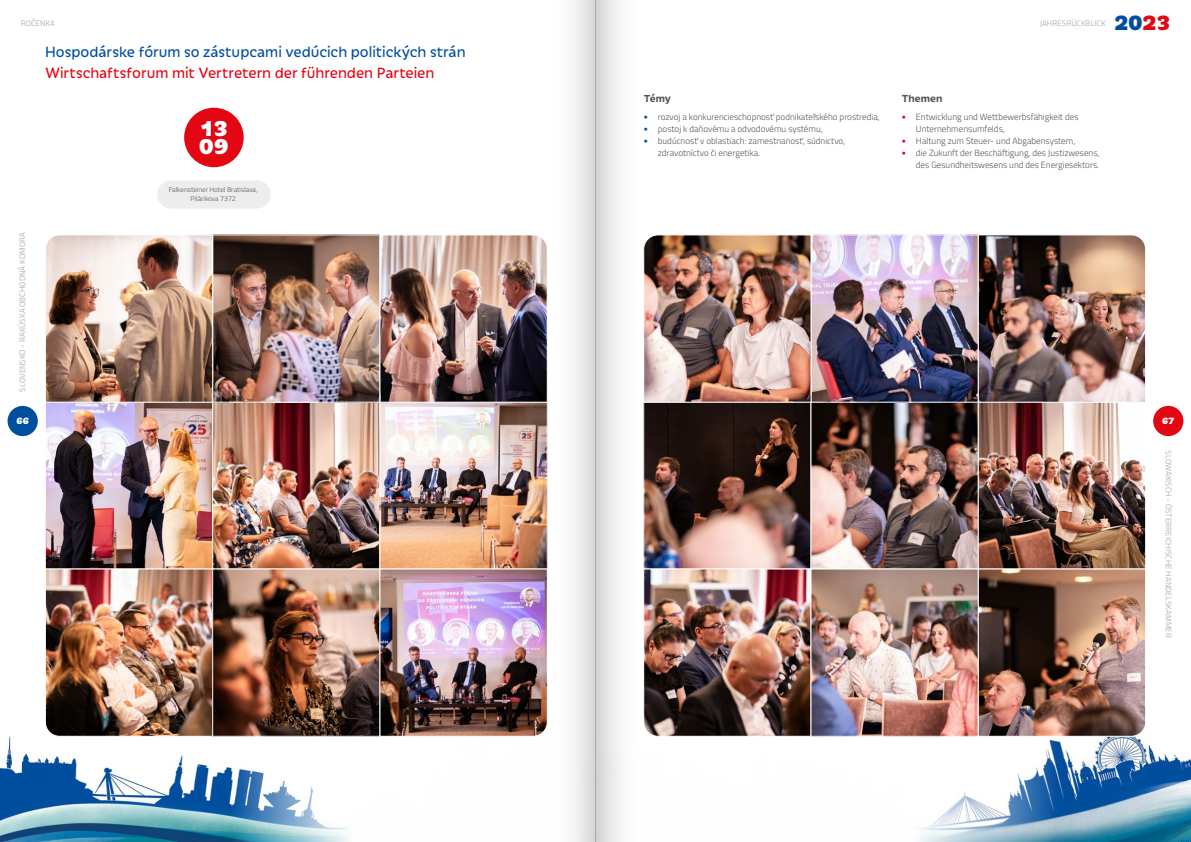
<style>
.page{position:relative;width:1191px;height:842px;background:#fff}
.page>*{position:absolute;margin:0;border:0;box-sizing:border-box;transform-origin:0 0}
.t1{font:800 26px "Iskra";color:#fff}
.t2{font:800 25px "Iskra";color:#004f9f}
.t3{font:16px "Iskra";color:#004f9f}
.t4{font:16px "Iskra";color:#e30613}
.t5{font:700 11px "Iskra";letter-spacing:.005em;color:#575756}
.t6{font:800 11px "Iskra";color:#fff}
.t7{font:300 9px/12px "Titillium Web";color:#575756}
.t8{font:8px "Titillium Web";letter-spacing:.01em;color:#b3b2b2}
.t9{font:300 7px/9px "Titillium Web";color:#575756;text-align:center}
.s1{color:#e30613}
.s2{font-family:"Iskra";color:#004f9f}
.s3{font-family:"Iskra";color:#e30613}
</style>
<div class="page">
<div style="left:8px;top:406px;width:30px;height:30px;background:#004f9f;border-radius:50%"></div>
<div style="left:1153px;top:406px;width:30px;height:30px;background:#e30613;border-radius:50%"></div>
<img style="left:0;top:736px;width:379px;height:106px">
<img style="left:811px;top:736px;width:380px;height:106px">
<div style="left:184px;top:108px;width:60px;height:59px;background:#e30613;border-radius:50%"></div>
<div style="left:157px;top:180px;width:114px;height:29px;background:#ededed;border-radius:14px"></div>
<img style="left:645px;top:403px;width:164px;height:164px">
<div style="left:643px;top:401px;width:168px;height:168px;border:1px solid #fff"></div>
<img style="left:47px;top:403px;width:164px;height:164px">
<div style="left:45px;top:401px;width:168px;height:168px;border:1px solid #fff"></div>
<img style="left:45px;top:568px;width:168px;height:169px">
<img style="left:643px;top:568px;width:167px;height:169px">
<img style="left:214px;top:403px;width:164px;height:164px">
<div style="left:212px;top:401px;width:168px;height:168px;border:1px solid #fff"></div>
<img style="left:812px;top:403px;width:164px;height:164px">
<div style="left:810px;top:401px;width:168px;height:168px;border:1px solid #fff"></div>
<img style="left:812px;top:237px;width:164px;height:163px">
<div style="left:810px;top:235px;width:168px;height:167px;border:1px solid #fff"></div>
<img style="left:214px;top:237px;width:164px;height:163px">
<img style="left:643px;top:235px;width:168px;height:168px">
<img style="left:45px;top:234px;width:168px;height:169px">
<img style="left:214px;top:571px;width:164px;height:163px">
<div style="left:212px;top:569px;width:168px;height:167px;border:1px solid #fff"></div>
<img style="left:812px;top:571px;width:164px;height:163px">
<img style="left:382px;top:403px;width:163px;height:164px">
<div style="left:380px;top:401px;width:167px;height:168px;border:1px solid #fff"></div>
<img style="left:980px;top:403px;width:163px;height:164px">
<div style="left:978px;top:401px;width:167px;height:168px;border:1px solid #fff"></div>
<img style="left:379px;top:234px;width:169px;height:169px">
<img style="left:977px;top:234px;width:169px;height:169px">
<img style="left:379px;top:568px;width:169px;height:169px">
<img style="left:977px;top:568px;width:169px;height:169px">
<div style="left:548px;top:0;width:47px;height:842px;background:linear-gradient(to right,#fff,#dedee0)"></div>
<div style="left:595px;top:0;width:48px;height:842px;background:linear-gradient(to right,#d9d9d9,#fff)"></div>
<p class="t8" style="left:21px;top:17px;width:36px">ROČENKA</p>
<p class="t8" style="left:1039px;top:17px;width:67px">JAHRESRÜCKBLICK</p>
<h2 class="t2" style="left:1114px;top:3px;width:57px">20<span class="s1">23</span></h2>
<p class="t8" style="left:17px;top:392px;width:161px;rotate:-90deg">SLOVENSKO - RAKÚSKA OBCHODNÁ KOMORA</p>
<h3 class="t3" style="left:45px;top:41px;width:422px">Hospodárske fórum so zástupcami vedúcich politických strán</h3>
<h3 class="t4" style="left:45px;top:62px;width:391px">Wirtschaftsforum mit Vertretern der führenden Parteien</h3>
<h1 class="t1" style="left:200px;top:108px;width:29px">13</h1>
<h1 class="t1" style="left:199px;top:126px;width:31px">09</h1>
<p class="t9" style="left:169px;top:185px;width:90px">Falkensteiner Hotel Bratislava,<br>Pilárikova 7372</p>
<p class="t5" style="left:643px;top:90px;width:29px">Témy</p>
<p class="t7" style="left:643px;top:110px;width:238px"><span class="s2">•</span> rozvoj a konkurencieschopnosť podnikateľského prostredia,</p>
<p class="t7" style="left:643px;top:122px;width:180px"><span class="s2">•</span> postoj k daňovému a odvodovému systému,</p>
<p class="t7" style="left:658px;top:134px;width:189px;text-indent:-14px"><span class="s2">•</span> budúcnosť v oblastiach: zamestnanosť, súdnictvo, zdravotníctvo či energetika.</p>
<p class="t5" style="left:901px;top:90px;width:42px">Themen</p>
<p class="t7" style="left:916px;top:110px;width:164px;text-indent:-14px"><span class="s3">•</span> Entwicklung und Wettbewerbsfähigkeit des<br>Unternehmensumfelds,</p>
<p class="t7" style="left:901px;top:134px;width:175px"><span class="s3">•</span> Haltung zum Steuer- und Abgabensystem,</p>
<p class="t7" style="left:901px;top:146px;width:199px;text-align:right"><span class="s3">•</span> die Zukunft der Beschäftigung, des Justizwesens, des Gesundheitswesens und des Energiesektors.</p>
<p class="t6" style="left:16px;top:412px;width:14px">66</p>
<p class="t6" style="left:1162px;top:412px;width:14px">67</p>
<p class="t8" style="left:1174px;top:450px;width:189px;rotate:90deg">SLOWAKISCH - ÖSTERREICHISCHE HANDELSKAMMER</p>
</div>
